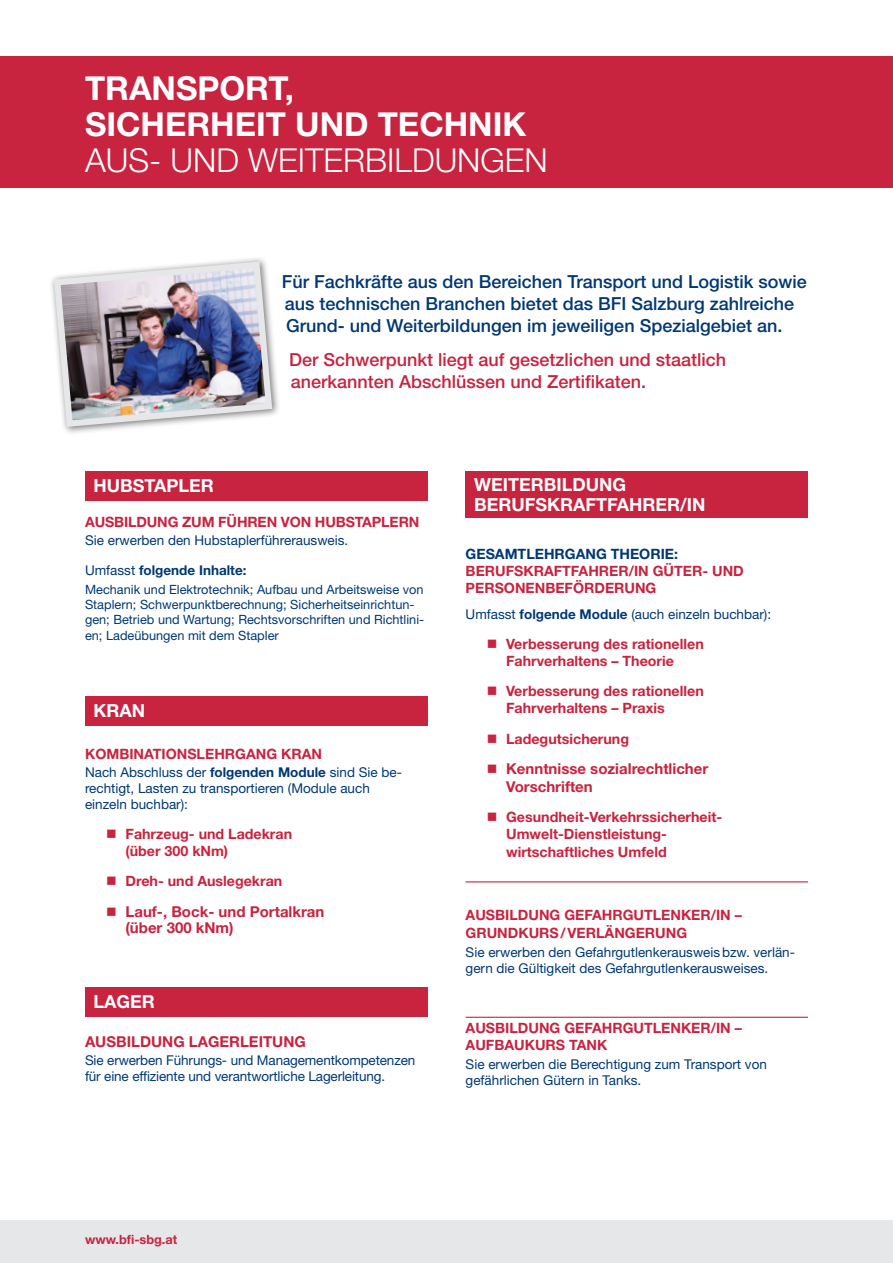
<style>
.page{position:relative;width:893px;height:1263px;background:#fff}
.page>*{position:absolute;margin:0;border:0;box-sizing:border-box;transform-origin:0 0}
.t1{font:700 33px/36px "Helvetica Neue LT Std";color:#fff}
.t2{font:300 33px "Helvetica Neue LT Std";color:#fff}
.t3{font:500 18px/21.6px "Helvetica Neue LT Std";color:#013874}
.t4{font:500 18px/21.6px "Helvetica Neue LT Std";color:#c8233f}
.t5{font:700 18px/19.5px "Helvetica Neue LT Std";color:#fff}
.t6{font:700 15px/16.5px "Helvetica Neue LT Std";color:#c8233f}
.t7{font:700 14.25px/17.1px "Helvetica Neue LT Std";color:#c8233f}
.t8{font:700 14.25px "Helvetica Neue LT Std";color:#013874}
.t9{font:13.5px/16.2px "Helvetica Neue LT Std";color:#013874}
.t10{font:12.75px/15px "Helvetica Neue LT Std";color:#013874}
.t11{font:700 12.75px "Helvetica Neue LT Std";color:#c8233f}
.s1{font-weight:700}
</style>
<div class="page">
<div style="left:0;top:1220px;width:893px;height:43px;background:#e6e7e9"></div>
<div style="left:0;top:56px;width:893px;height:132px;background:#c8233f"></div>
<hr style="left:466px;top:1017px;width:342px;height:1px;background:#c8233f">
<hr style="left:466px;top:881px;width:342px;height:1px;background:#c8233f">
<div style="left:85px;top:471px;width:342px;height:29px;background:#c8233f"></div>
<div style="left:466px;top:471px;width:342px;height:47px;background:#c8233f"></div>
<div style="left:85px;top:696px;width:342px;height:30px;background:#c8233f"></div>
<div style="left:85px;top:987px;width:342px;height:30px;background:#c8233f"></div>
<img style="left:51px;top:258px;width:225px;height:172px">
<h1 class="t1" style="left:85px;top:70px;width:443px">Transport,<br>Sicherheit und technik</h1>
<h1 class="t2" style="left:85px;top:140px;width:464px">AUS- UND WEITERBILDUNGEN</h1>
<h2 class="t3" style="left:282px;top:271px;width:526px">Für Fachkräfte aus den Bereichen Transport und Logistik sowie aus technischen Branchen bietet das BFI Salzburg zahlreiche<br>Grund- und Weiterbildungen im jeweiligen Spezialgebiet an.</h2>
<h2 class="t4" style="left:289px;top:349px;width:438px">Der Schwerpunkt liegt auf gesetzlichen und staatlich anerkannten Abschlüssen und Zertifikaten.</h2>
<h2 class="t5" style="left:94px;top:475px;width:122px">Hubstapler</h2>
<h2 class="t5" style="left:474px;top:475px;width:233px">Weiterbildung berufskraftfahrer/in</h2>
<p class="t7" style="left:85px;top:513px;width:336px">Ausbildung zum Führen von hubstaplern</p>
<p class="t9" style="left:85px;top:526px;width:265px;line-height:29.2px">Sie erwerben den Hubstaplerführerausweis.<br>Umfasst <span class="s1">folgende Inhalte:</span></p>
<p class="t10" style="left:85px;top:582px;width:341px">Mechanik und Elektrotechnik; Aufbau und Arbeitsweise von<br>Staplern; Schwerpunktberechnung; Sicherheitseinrichtun&shy;gen; Betrieb und Wartung; Rechtsvorschriften und Richtlini-</p>
<p class="t10" style="left:85px;top:628px;width:195px">en; Ladeübungen mit dem Stapler</p>
<h2 class="t5" style="left:94px;top:701px;width:53px">kran</h2>
<p class="t7" style="left:85px;top:745px;width:238px">Kombi nationslehrgang kran</p>
<p class="t9" style="left:85px;top:764px;width:319px">Nach Abschluss der <span class="s1">folgenden Module</span> sind Sie be&shy;rechtigt, Lasten zu transportieren (Module auch einzeln buchbar):</p>
<p class="t7" style="left:126px;top:825px;width:168px;text-indent:-19px">■ Fahrzeug- und Ladekran (über 300 kNm)</p>
<p class="t7" style="left:106px;top:872px;width:178px">■ Dreh- und Auslegekran</p>
<p class="t6" style="left:126px;top:903px;width:200px;text-indent:-19px">■ Lauf-, Bock- und Portalkran (über 300 kNm)</p>
<h2 class="t5" style="left:94px;top:992px;width:63px">Lager</h2>
<p class="t6" style="left:85px;top:1033px;width:220px">ausbildung lagerleitung</p>
<p class="t9" style="left:85px;top:1052px;width:332px">Sie erwerben Führungs- und Managementkompetenzen für eine effiziente und verantwortliche Lagerleitung.</p>
<p class="t8" style="left:466px;top:545px;width:214px">GesamtLehrgang theorie:</p>
<p class="t7" style="left:466px;top:562px;width:280px">Berufskraftfahrer/in Güter- und<br>Personenbeförderung</p>
<p class="t9" style="left:466px;top:606px;width:307px">Umfasst <span class="s1">folgende Module</span> (auch einzeln buchbar):</p>
<p class="t7" style="left:506px;top:635px;width:199px;text-indent:-19px">■ Verbesserung des rationellen<br>Fahrverhaltens – Theorie</p>
<p class="t7" style="left:506px;top:682px;width:199px;text-indent:-19px">■ Verbesserung des rationellen<br>Fahrverhaltens – Praxis</p>
<p class="t7" style="left:487px;top:730px;width:144px">■ Ladegutsicherung</p>
<p class="t6" style="left:487px;top:760px;width:223px;line-height:18px">■ Kenntnisse sozialrechtlicher<br>Vorschriften</p>
<p class="t7" style="left:487px;top:808px;width:237px">■ Gesundheit-Verkehrssicherheit-</p>
<p class="t7" style="left:487px;top:825px;width:182px">U mwelt-Dienstleistung-</p>
<p class="t7" style="left:506px;top:842px;width:162px">wirtschaftliches Umfeld</p>
<p class="t7" style="left:466px;top:906px;width:278px">Ausbildung gefahrgutlenker/in –<br>Grundkurs/verlängerung</p>
<p class="t9" style="left:466px;top:943px;width:331px">Sie erwerben den Gefahrgutlenkerausweisbzw. verlän&shy;gern die Gültigkeit des Gefahrgutlenkerausweises.</p>
<p class="t7" style="left:466px;top:1019px;width:278px">Ausbildung gefahrgutlenker/in – aufbaukurs tank</p>
<p class="t9" style="left:466px;top:1055px;width:303px">Sie erwerben die Berechtigung zum Transport von gefährlichen Gütern in Tanks.</p>
<p class="t11" style="left:85px;top:1232px;width:94px">www.bfi-sbg.at</p>
</div>
